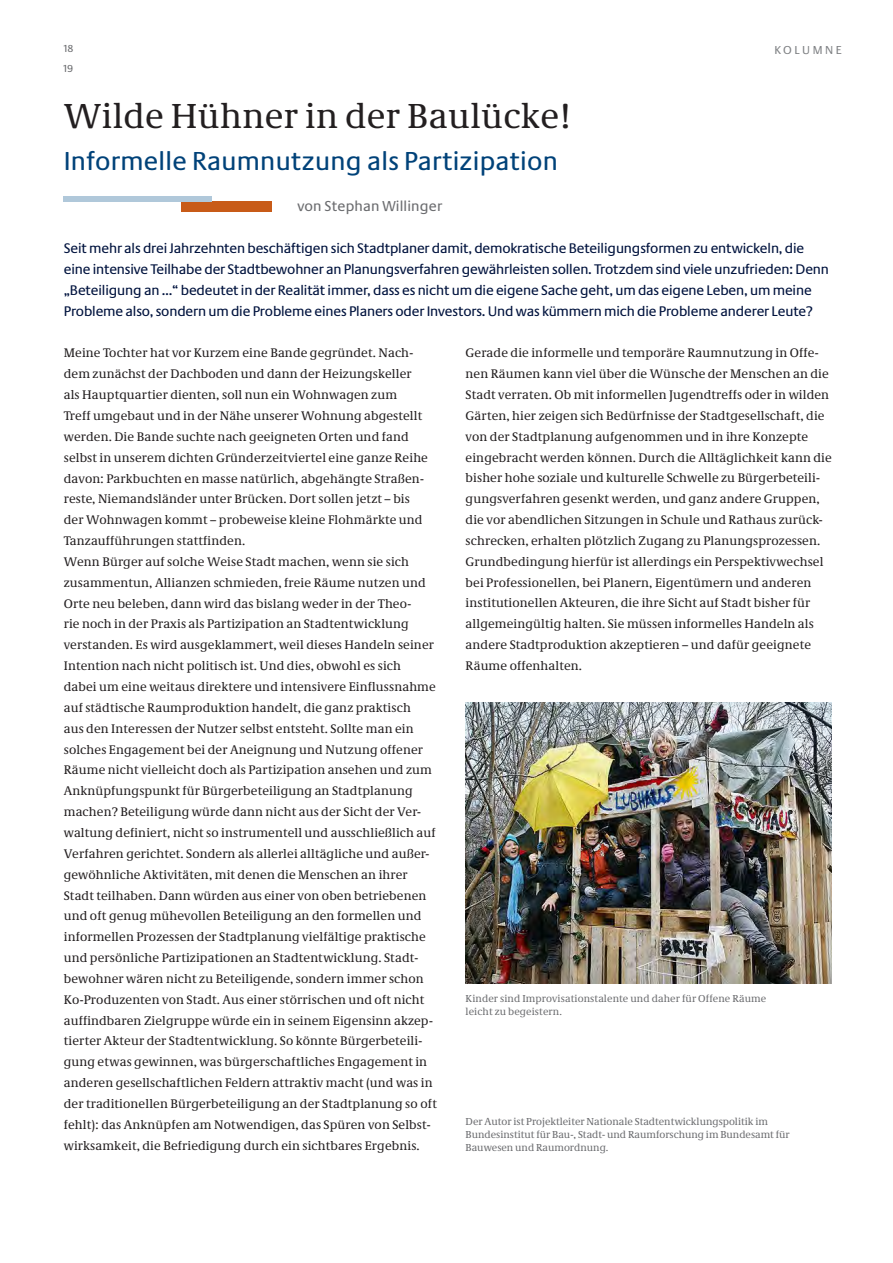
<style>
.page{position:relative;width:893px;height:1263px;background:#fff}
.page>*{position:absolute;margin:0;border:0;box-sizing:border-box;transform-origin:0 0}
.t1{font:36px "Neue Demos";letter-spacing:.01em;color:#231f20}
.t2{font:27px "Neue Praxis";letter-spacing:.01em;color:#004279}
.t3{font:15px "Neue Praxis";letter-spacing:.01em;color:#6c6d70}
.t4{font:14.4px/20.9px "Neue Praxis";letter-spacing:-.01em;color:#00133e}
.t5{font:12.9px/20.9px "Neue Demos";letter-spacing:.01em;color:#231f20}
.t6{font:12px "Neue Praxis";letter-spacing:.215em;color:#808285}
.t7{font:10.5px/12.6px "Neue Demos";color:#6c6d70}
.t8{font:10.5px "Neue Praxis";color:#6c6d70}
</style>
<div class="page">
<img style="left:466px;top:703px;width:365px;height:280px">
<div style="left:182px;top:201px;width:90px;height:10px;background:#c85b18"></div>
<div style="left:64px;top:196px;width:148px;height:5px;background:#b0c8da"></div>
<p class="t8" style="left:64px;top:42px;width:11px">18</p>
<p class="t6" style="left:774px;top:43px;width:69px">KOLUMNE</p>
<p class="t8" style="left:64px;top:62px;width:11px">19</p>
<h1 class="t1" style="left:64px;top:94px;width:509px">Wilde Hühner in der Baulücke!</h1>
<h1 class="t2" style="left:64px;top:144px;width:496px">Informelle Raumnutzung als Partizipation</h1>
<p class="t3" style="left:297px;top:197px;width:146px">von Stephan Willinger</p>
<h2 class="t4" style="left:64px;top:238px;width:767px">Seit mehr als drei Jahrzehnten beschäftigen sich Stadtplaner damit, demokratische Beteiligungsformen zu entwickeln, die eine intensive Teilhabe der Stadtbewohner an Planungsverfahren gewährleisten sollen. Trotzdem sind viele unzufrieden: Denn „Beteiligung an …“ bedeutet in der Realität immer, dass es nicht um die eigene Sache geht, um das eigene Leben, um meine Probleme also, sondern um die Probleme eines Planers oder Investors. Und was kümmern mich die Probleme anderer Leute?</h2>
<p class="t5" style="left:64px;top:343px;width:375px">Meine Tochter hat vor Kurzem eine Bande gegründet. Nach&shy;dem zunächst der Dachboden und dann der Heizungskeller<br>als Hauptquartier dienten, soll nun ein Wohnwagen zum<br>Treff umgebaut und in der Nähe unserer Wohnung abgestellt werden. Die Bande suchte nach geeigneten Orten und fand selbst in unserem dichten Gründerzeitviertel eine ganze Reihe davon: Parkbuchten en masse natürlich, abgehängte Straßen&shy;reste, Niemandsländer unter Brücken. Dort sollen jetzt – bis<br>der Wohnwagen kommt – probeweise kleine Flohmärkte und Tanzaufführungen stattfinden.<br>Wenn Bürger auf solche Weise Stadt machen, wenn sie sich zusammentun, Allianzen schmieden, freie Räume nutzen und Orte neu beleben, dann wird das bislang weder in der Theo-<br>rie noch in der Praxis als Partizipation an Stadtentwicklung verstanden. Es wird ausgeklammert, weil dieses Handeln seiner Intention nach nicht politisch ist. Und dies, obwohl es sich dabei um eine weitaus direktere und intensivere Einflussnahme auf städtische Raumproduktion handelt, die ganz praktisch<br>aus den Interessen der Nutzer selbst entsteht. Sollte man ein solches Engagement bei der Aneignung und Nutzung offener Räume nicht vielleicht doch als Partizipation ansehen und zum Anknüpfungspunkt für Bürgerbeteiligung an Stadtplanung machen? Beteiligung würde dann nicht aus der Sicht der Ver&shy;waltung definiert, nicht so instrumentell und ausschließlich auf Verfahren gerichtet. Sondern als allerlei alltägliche und außer&shy;gewöhnliche Aktivitäten, mit denen die Menschen an ihrer Stadt teilhaben. Dann würden aus einer von oben betriebenen und oft genug mühevollen Beteiligung an den formellen und informellen Prozessen der Stadtplanung vielfältige praktische und persönliche Partizipationen an Stadtentwicklung. Stadt&shy;bewohner wären nicht zu Beteiligende, sondern immer schon Ko-Produzenten von Stadt. Aus einer störrischen und oft nicht auffindbaren Zielgruppe würde ein in seinem Eigensinn akzep&shy;tierter Akteur der Stadtentwicklung. So könnte Bürgerbeteili&shy;gung etwas gewinnen, was bürgerschaftliches Engagement in anderen gesellschaftlichen Feldern attraktiv macht (und was in der traditionellen Bürgerbeteiligung an der Stadtplanung so oft fehlt): das Anknüpfen am Notwendigen, das Spüren von Selbst&shy;wirksamkeit, die Befriedigung durch ein sichtbares Ergebnis.</p>
<p class="t5" style="left:466px;top:342px;width:368px">Gerade die informelle und temporäre Raumnutzung in Offe&shy;nen Räumen kann viel über die Wünsche der Menschen an die Stadt verraten. Ob mit informellen Jugendtreffs oder in wilden Gärten, hier zeigen sich Bedürfnisse der Stadtgesellschaft, die von der Stadtplanung aufgenommen und in ihre Konzepte eingebracht werden können. Durch die Alltäglichkeit kann die bisher hohe soziale und kulturelle Schwelle zu Bürgerbeteili&shy;gungsverfahren gesenkt werden, und ganz andere Gruppen, die vor abendlichen Sitzungen in Schule und Rathaus zurück&shy;schrecken, erhalten plötzlich Zugang zu Planungsprozessen.<br>Grundbedingung hierfür ist allerdings ein Perspektivwechsel bei Professionellen, bei Planern, Eigentümern und anderen institutionellen Akteuren, die ihre Sicht auf Stadt bisher für allgemeingültig halten. Sie müssen informelles Handeln als andere Stadtproduktion akzeptieren – und dafür geeignete Räume offenhalten.</p>
<p class="t7" style="left:466px;top:992px;width:302px">Kinder sind Improvisationstalente und daher für Offene Räume leicht zu begeistern.</p>
<p class="t7" style="left:466px;top:1115px;width:326px">Der Autor ist Projektleiter Nationale Stadtentwicklungspolitik im<br>Bundesinstitut für Bau-, Stadt- und Raumforschung im Bundesamt für<br>Bauwesen und Raumordnung.</p>
</div>
